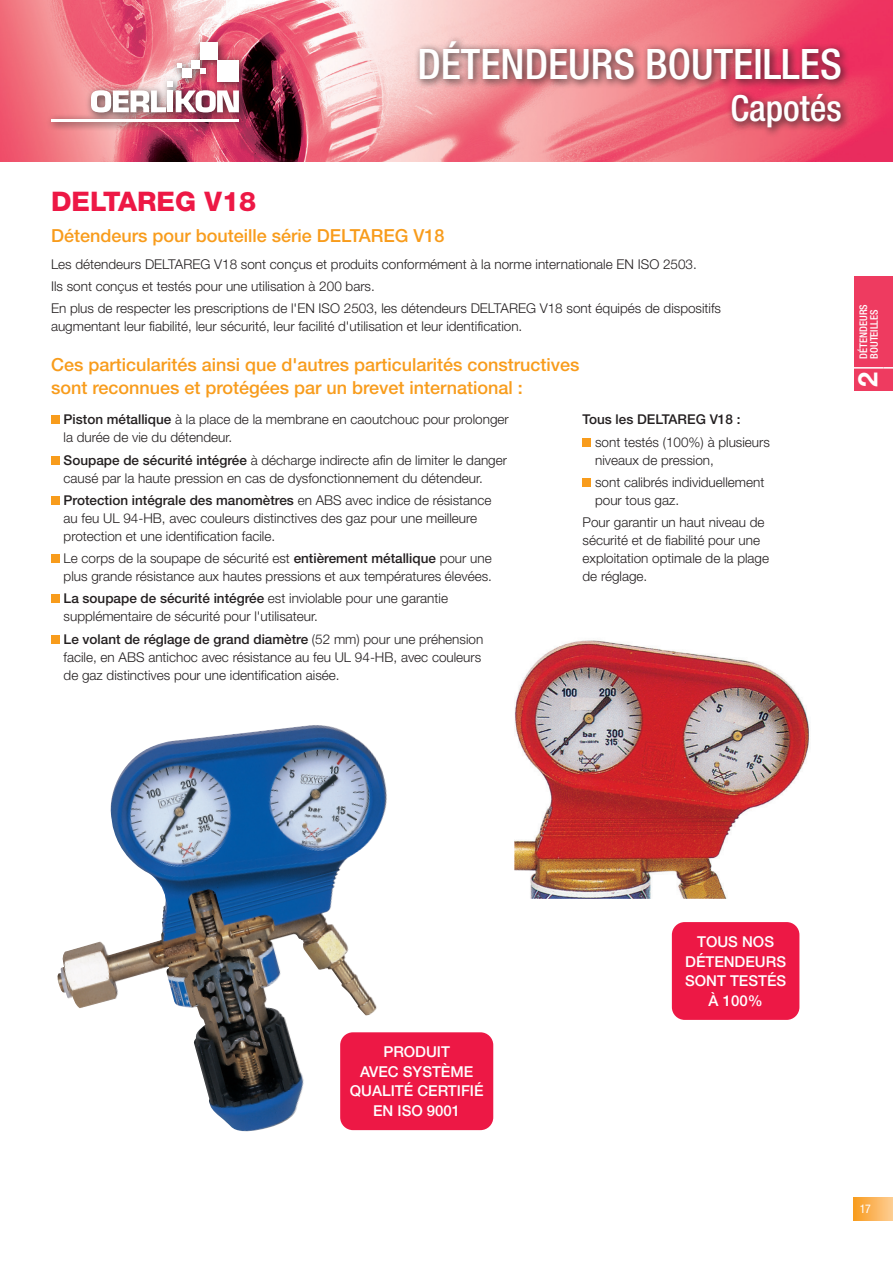
<style>
.page{position:relative;width:893px;height:1263px;background:#fff}
.page>*{position:absolute;margin:0;border:0;box-sizing:border-box;transform-origin:0 0}
.t1{font:500 condensed 42px "Helvetica Neue LT Std";color:#fff}
.t2{font:500 condensed 36px "Helvetica Neue LT Std";color:#fff}
.t3{font:800 27px "Helvetica Neue LT Std";color:#ed1845}
.t4{font:700 27px "Helvetica Neue LT Std";color:#fff}
.t5{font:500 18px/22.5px "Helvetica Neue LT Std";color:#f89c1c}
.t6{font:500 15px/19.5px "Helvetica Neue LT Std";color:#fff;text-align:center}
.t7{font:300 13.5px/18px "Helvetica Neue LT Std";color:#231f20}
.t8{font:500 13.5px "Helvetica Neue LT Std";color:#231f20}
.t9{font:condensed 12px "Helvetica Neue LT Std";color:#fff}
.t10{font:500 condensed 10.5px/10.5px "Helvetica Neue LT Std";color:#fff}
.s1{font-weight:500}
</style>
<div class="page">
<div style="left:854px;top:276px;width:39px;height:115px;background:#ee3b60"></div>
<hr style="left:854px;top:367px;width:30px;height:2px;background:#fff">
<svg style="left:884px;top:367px;width:9px;height:2px"></svg>
<img style="left:0;top:0;width:893px;height:162px">
<div style="left:854px;top:1197px;width:39px;height:23px;background:linear-gradient(to right,#f89c20,#fece94)"></div>
<div style="left:46px;top:37px;width:203px;height:95px;background:#231f20;opacity:.7"></div>
<div style="left:182px;top:68px;width:9px;height:10px;background:#fff"></div>
<div style="left:200px;top:43px;width:17px;height:17px;background:#fff"></div>
<hr style="left:51px;top:119px;width:188px;height:2px;background:#fff">
<svg style="left:177px;top:63px;width:5px;height:5px"></svg>
<svg style="left:200px;top:68px;width:5px;height:6px"></svg>
<div style="left:191px;top:60px;width:9px;height:8px;background:#fff"></div>
<div style="left:217px;top:60px;width:22px;height:21px;background:#fff"></div>
<img style="left:91px;top:81px;width:148px;height:31px">
<div style="left:414px;top:35px;width:437px;height:103px;background:#231f20;opacity:.7"></div>
<div style="left:51px;top:415px;width:9px;height:9px;background:#f89c1c"></div>
<div style="left:51px;top:456px;width:9px;height:8px;background:#f89c1c"></div>
<div style="left:51px;top:496px;width:9px;height:9px;background:#f89c1c"></div>
<div style="left:51px;top:554px;width:9px;height:9px;background:#f89c1c"></div>
<div style="left:51px;top:594px;width:9px;height:9px;background:#f89c1c"></div>
<div style="left:51px;top:635px;width:9px;height:8px;background:#f89c1c"></div>
<div style="left:583px;top:438px;width:8px;height:8px;background:#f89c1c"></div>
<div style="left:583px;top:478px;width:8px;height:9px;background:#f89c1c"></div>
<img style="left:514px;top:640px;width:296px;height:258px">
<div style="left:340px;top:1032px;width:153px;height:98px;background:#ed1845;border-radius:13px"></div>
<div style="left:672px;top:922px;width:127px;height:98px;background:#ed1845;border-radius:13px"></div>
<img style="left:57px;top:725px;width:321px;height:407px">
<h1 class="t1" style="left:417px;top:39px;width:426px">DÉTENDEURS BOUTEILLES</h1>
<h2 class="t2" style="left:731px;top:87px;width:113px">Capotés</h2>
<h3 class="t3" style="left:51px;top:185px;width:207px">DELTAREG V18</h3>
<h3 class="t5" style="left:51px;top:225px;width:395px">Détendeurs pour bouteille série DELTAREG V18</h3>
<p class="t7" style="left:51px;top:253px;width:671px;line-height:22.2px">Les détendeurs DELTAREG V18 sont conçus et produits conformément à la norme internationale EN ISO 2503.<br>Ils sont conçus et testés pour une utilisation à 200 bars.<br>En plus de respecter les prescriptions de l'EN ISO 2503, les détendeurs DELTAREG V18 sont équipés de dispositifs</p>
<p class="t7" style="left:51px;top:317px;width:473px">augmentant leur fiabilité, leur sécurité, leur facilité d'utilisation et leur identification.</p>
<h3 class="t5" style="left:51px;top:353px;width:530px">Ces particularités ainsi que d'autres particularités constructives sont reconnues et protégées par un brevet international :</h3>
<p class="t7" style="left:64px;top:410px;width:447px"><span class="s1">Piston métallique</span> à la place de la membrane en caoutchouc pour prolonger la durée de vie du détendeur.</p>
<p class="t7" style="left:64px;top:450px;width:445px"><span class="s1">Soupape de sécurité intégrée</span> à décharge indirecte afin de limiter le danger causé par la haute pression en cas de dysfonctionnement du détendeur.</p>
<p class="t7" style="left:64px;top:491px;width:429px"><span class="s1">Protection intégrale des manomètres</span> en ABS avec indice de résistance au feu UL 94-HB, avec couleurs distinctives des gaz pour une meilleure protection et une identification facile.</p>
<p class="t7" style="left:64px;top:549px;width:430px">Le corps de la soupape de sécurité est <span class="s1">entièrement métallique</span> pour une plus grande résistance aux hautes pressions et aux températures élevées.</p>
<p class="t7" style="left:64px;top:589px;width:386px"><span class="s1">La soupape de sécurité intégrée</span> est inviolable pour une garantie supplémentaire de sécurité pour l'utilisateur.</p>
<p class="t7" style="left:64px;top:629px;width:421px"><span class="s1">Le volant de réglage de grand diamètre</span> (52 mm) pour une préhension facile, en ABS antichoc avec résistance au feu UL 94-HB, avec couleurs de gaz distinctives pour une identification aisée.</p>
<p class="t8" style="left:583px;top:411px;width:159px">Tous les DELTAREG V18 :</p>
<p class="t7" style="left:595px;top:432px;width:176px">sont testés (100%) à plusieurs niveaux de pression,</p>
<p class="t7" style="left:595px;top:473px;width:171px">sont calibrés individuellement pour tous gaz.</p>
<p class="t7" style="left:583px;top:513px;width:188px">Pour garantir un haut niveau de sécurité et de fiabilité pour une exploitation optimale de la plage de réglage.</p>
<p class="t10" style="left:858px;top:359px;width:56px;rotate:-90deg">DÉTENDEURS<br>BOUTEILLES</p>
<h3 class="t4" style="left:851px;top:387px;width:17px;rotate:-90deg">2</h3>
<p class="t6" style="left:350px;top:1042px;width:135px">PRODUIT<br>AVEC SYSTÈME<br>QUALITÉ CERTIFIÉ<br>EN ISO 9001</p>
<p class="t6" style="left:685px;top:932px;width:103px">TOUS NOS<br>DÉTENDEURS<br>SONT TESTÉS<br>À 100%</p>
<p class="t9" style="left:860px;top:1202px;width:13px">17</p>
</div>
